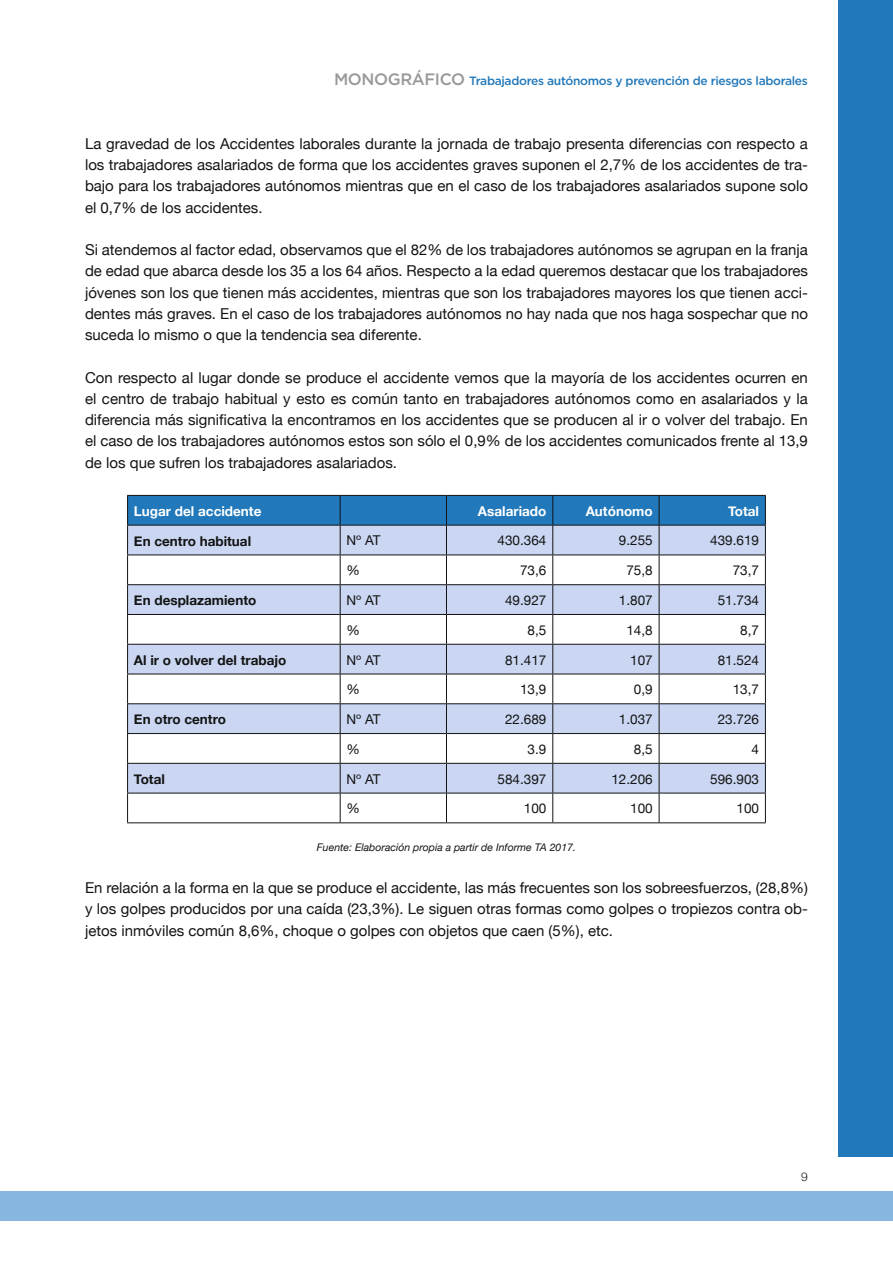
<style>
.page{position:relative;width:893px;height:1263px;background:#fff}
.page>*{position:absolute;margin:0;border:0;box-sizing:border-box;transform-origin:0 0}
.t1{font:15px/21.3px "Helvetica Neue";color:#131413;text-align:justify}
.t2{font:13.5px "Helvetica Neue";color:#131413}
.t3{font:700 13.5px "Helvetica Neue";color:#131413}
.t4{font:700 13.5px "Helvetica Neue";color:#fff}
.t5{font:500 12px "Gotham";letter-spacing:-.025em;color:#2178ba}
.t6{font:300 12px "Helvetica Neue";color:#131413}
.t7{font:italic 10.5px "Helvetica Neue";color:#131413}
.s1{font-size:16.5px;color:#999}
</style>
<div class="page">
<div style="left:0;top:1191px;width:893px;height:29px;background:#87b7e0"></div>
<div style="left:838px;top:0;width:55px;height:1157px;background:#2178ba"></div>
<svg style="left:128px;top:526px;width:637px;height:267px;fill:#cad6f2"></svg>
<svg style="left:127px;top:495px;width:639px;height:30px;background:#2073b1"></svg>
<hr style="left:127px;top:525px;width:213px;height:1px;background:#131413">
<hr style="left:127px;top:525px;width:1px;height:30px;background:#131413">
<hr style="left:340px;top:525px;width:106px;height:1px;background:#131413">
<hr style="left:340px;top:525px;width:1px;height:30px;background:#131413">
<hr style="left:446px;top:525px;width:107px;height:1px;background:#131413">
<hr style="left:446px;top:525px;width:1px;height:30px;background:#131413">
<hr style="left:553px;top:525px;width:106px;height:1px;background:#131413">
<hr style="left:552px;top:525px;width:1px;height:30px;background:#131413">
<hr style="left:659px;top:525px;width:107px;height:1px;background:#131413">
<hr style="left:659px;top:525px;width:1px;height:30px;background:#131413">
<hr style="left:765px;top:525px;width:1px;height:30px;background:#131413">
<hr style="left:127px;top:555px;width:213px;height:1px;background:#131413">
<hr style="left:340px;top:555px;width:106px;height:1px;background:#131413">
<hr style="left:446px;top:555px;width:107px;height:1px;background:#131413">
<hr style="left:553px;top:555px;width:106px;height:1px;background:#131413">
<hr style="left:659px;top:555px;width:107px;height:1px;background:#131413">
<hr style="left:127px;top:584px;width:213px;height:1px;background:#131413">
<hr style="left:340px;top:584px;width:106px;height:1px;background:#131413">
<hr style="left:446px;top:584px;width:107px;height:1px;background:#131413">
<hr style="left:553px;top:584px;width:106px;height:1px;background:#131413">
<hr style="left:659px;top:584px;width:107px;height:1px;background:#131413">
<hr style="left:127px;top:614px;width:213px;height:1px;background:#131413">
<hr style="left:340px;top:614px;width:106px;height:1px;background:#131413">
<hr style="left:446px;top:614px;width:107px;height:1px;background:#131413">
<hr style="left:553px;top:614px;width:106px;height:1px;background:#131413">
<hr style="left:659px;top:614px;width:107px;height:1px;background:#131413">
<hr style="left:127px;top:644px;width:213px;height:1px;background:#131413">
<hr style="left:340px;top:644px;width:106px;height:1px;background:#131413">
<hr style="left:446px;top:644px;width:107px;height:1px;background:#131413">
<hr style="left:553px;top:644px;width:106px;height:1px;background:#131413">
<hr style="left:659px;top:644px;width:107px;height:1px;background:#131413">
<hr style="left:127px;top:674px;width:213px;height:1px;background:#131413">
<hr style="left:340px;top:674px;width:106px;height:1px;background:#131413">
<hr style="left:446px;top:674px;width:107px;height:1px;background:#131413">
<hr style="left:553px;top:674px;width:106px;height:1px;background:#131413">
<hr style="left:659px;top:674px;width:107px;height:1px;background:#131413">
<hr style="left:127px;top:703px;width:213px;height:1px;background:#131413">
<hr style="left:340px;top:703px;width:106px;height:1px;background:#131413">
<hr style="left:446px;top:703px;width:107px;height:1px;background:#131413">
<hr style="left:553px;top:703px;width:106px;height:1px;background:#131413">
<hr style="left:659px;top:703px;width:107px;height:1px;background:#131413">
<hr style="left:127px;top:733px;width:213px;height:1px;background:#131413">
<hr style="left:340px;top:733px;width:106px;height:1px;background:#131413">
<hr style="left:446px;top:733px;width:107px;height:1px;background:#131413">
<hr style="left:553px;top:733px;width:106px;height:1px;background:#131413">
<hr style="left:659px;top:733px;width:107px;height:1px;background:#131413">
<hr style="left:127px;top:763px;width:213px;height:1px;background:#131413">
<hr style="left:340px;top:763px;width:106px;height:1px;background:#131413">
<hr style="left:446px;top:763px;width:107px;height:1px;background:#131413">
<hr style="left:553px;top:763px;width:106px;height:1px;background:#131413">
<hr style="left:659px;top:763px;width:107px;height:1px;background:#131413">
<hr style="left:127px;top:793px;width:213px;height:1px;background:#131413">
<svg style="left:127px;top:555px;width:1px;height:267px"></svg>
<hr style="left:340px;top:793px;width:106px;height:1px;background:#131413">
<svg style="left:340px;top:555px;width:1px;height:267px"></svg>
<hr style="left:446px;top:793px;width:107px;height:1px;background:#131413">
<svg style="left:446px;top:555px;width:1px;height:267px"></svg>
<hr style="left:553px;top:793px;width:106px;height:1px;background:#131413">
<svg style="left:552px;top:555px;width:1px;height:267px"></svg>
<hr style="left:659px;top:793px;width:107px;height:1px;background:#131413">
<svg style="left:659px;top:555px;width:1px;height:267px"></svg>
<svg style="left:765px;top:555px;width:1px;height:267px"></svg>
<hr style="left:127px;top:822px;width:213px;height:1px;background:#131413">
<hr style="left:340px;top:822px;width:106px;height:1px;background:#131413">
<hr style="left:446px;top:822px;width:107px;height:1px;background:#131413">
<hr style="left:553px;top:822px;width:106px;height:1px;background:#131413">
<hr style="left:659px;top:822px;width:107px;height:1px;background:#131413">
<p class="t5" style="left:334px;top:73px;width:475px"><span class="s1">MONOGRÁFICO</span> Trabajadores autónomos y prevención de riesgos laborales</p>
<p class="t1" style="left:85px;top:134px;width:724px">La gravedad de los Accidentes laborales durante la jornada de trabajo presenta diferencias con respecto a los trabajadores asalariados de forma que los accidentes graves suponen el 2,7% de los accidentes de tra&shy;bajo para los trabajadores autónomos mientras que en el caso de los trabajadores asalariados supone solo el 0,7% de los accidentes.</p>
<p class="t1" style="left:85px;top:240px;width:724px">Si atendemos al factor edad, observamos que el 82% de los trabajadores autónomos se agrupan en la franja de edad que abarca desde los 35 a los 64 años. Respecto a la edad queremos destacar que los trabajadores jóvenes son los que tienen más accidentes, mientras que son los trabajadores mayores los que tienen acci&shy;dentes más graves. En el caso de los trabajadores autónomos no hay nada que nos haga sospechar que no suceda lo mismo o que la tendencia sea diferente.</p>
<p class="t1" style="left:85px;top:368px;width:724px">Con respecto al lugar donde se produce el accidente vemos que la mayoría de los accidentes ocurren en el centro de trabajo habitual y esto es común tanto en trabajadores autónomos como en asalariados y la diferencia más significativa la encontramos en los accidentes que se producen al ir o volver del trabajo. En el caso de los trabajadores autónomos estos son sólo el 0,9% de los accidentes comunicados frente al 13,9 de los que sufren los trabajadores asalariados.</p>
<p class="t4" style="left:134px;top:500px;width:129px">Lugar del accidente</p>
<p class="t4" style="left:478px;top:500px;width:70px">Asalariado</p>
<p class="t4" style="left:586px;top:500px;width:68px">Autónomo</p>
<p class="t4" style="left:728px;top:500px;width:32px">Total</p>
<p class="t3" style="left:134px;top:530px;width:119px">En centro habitual</p>
<p class="t2" style="left:347px;top:531px;width:35px">Nº AT</p>
<p class="t2" style="left:498px;top:531px;width:50px">430.364</p>
<p class="t2" style="left:619px;top:531px;width:35px">9.255</p>
<p class="t2" style="left:710px;top:531px;width:50px">439.619</p>
<p class="t2" style="left:347px;top:561px;width:15px">%</p>
<p class="t2" style="left:520px;top:561px;width:28px">73,6</p>
<p class="t2" style="left:626px;top:561px;width:28px">75,8</p>
<p class="t2" style="left:733px;top:561px;width:28px">73,7</p>
<p class="t3" style="left:134px;top:590px;width:124px">En desplazamiento</p>
<p class="t2" style="left:347px;top:590px;width:35px">Nº AT</p>
<p class="t2" style="left:505px;top:590px;width:43px">49.927</p>
<p class="t2" style="left:619px;top:590px;width:35px">1.807</p>
<p class="t2" style="left:718px;top:590px;width:43px">51.734</p>
<p class="t2" style="left:347px;top:620px;width:15px">%</p>
<p class="t2" style="left:528px;top:620px;width:20px">8,5</p>
<p class="t2" style="left:626px;top:620px;width:28px">14,8</p>
<p class="t2" style="left:740px;top:620px;width:20px">8,7</p>
<p class="t3" style="left:134px;top:649px;width:154px">Al ir o volver del trabajo</p>
<p class="t2" style="left:347px;top:650px;width:35px">Nº AT</p>
<p class="t2" style="left:505px;top:650px;width:43px">81.417</p>
<p class="t2" style="left:630px;top:650px;width:24px">107</p>
<p class="t2" style="left:718px;top:650px;width:43px">81.524</p>
<p class="t2" style="left:347px;top:680px;width:15px">%</p>
<p class="t2" style="left:520px;top:680px;width:28px">13,9</p>
<p class="t2" style="left:634px;top:680px;width:20px">0,9</p>
<p class="t2" style="left:733px;top:680px;width:28px">13,7</p>
<p class="t3" style="left:134px;top:709px;width:94px">En otro centro</p>
<p class="t2" style="left:347px;top:709px;width:35px">Nº AT</p>
<p class="t2" style="left:505px;top:709px;width:43px">22.689</p>
<p class="t2" style="left:619px;top:709px;width:35px">1.037</p>
<p class="t2" style="left:718px;top:709px;width:43px">23.726</p>
<p class="t2" style="left:347px;top:739px;width:15px">%</p>
<p class="t2" style="left:528px;top:739px;width:20px">3.9</p>
<p class="t2" style="left:634px;top:739px;width:20px">8,5</p>
<p class="t2" style="left:751px;top:739px;width:9px">4</p>
<p class="t3" style="left:134px;top:768px;width:32px">Total</p>
<p class="t2" style="left:347px;top:769px;width:35px">Nº AT</p>
<p class="t2" style="left:498px;top:769px;width:50px">584.397</p>
<p class="t2" style="left:611px;top:769px;width:43px">12.206</p>
<p class="t2" style="left:710px;top:769px;width:50px">596.903</p>
<p class="t2" style="left:347px;top:799px;width:15px">%</p>
<p class="t2" style="left:524px;top:799px;width:24px">100</p>
<p class="t2" style="left:630px;top:799px;width:24px">100</p>
<p class="t2" style="left:736px;top:799px;width:24px">100</p>
<p class="t7" style="left:317px;top:839px;width:261px">Fuente: Elaboración propia a partir de Informe TA 2017.</p>
<p class="t1" style="left:85px;top:878px;width:724px">En relación a la forma en la que se produce el accidente, las más frecuentes son los sobreesfuerzos, (28,8%) y los golpes producidos por una caída (23,3%). Le siguen otras formas como golpes o tropiezos contra ob&shy;jetos inmóviles común 8,6%, choque o golpes con objetos que caen (5%), etc.</p>
<p class="t6" style="left:801px;top:1167px;width:8px">9</p>
</div>
